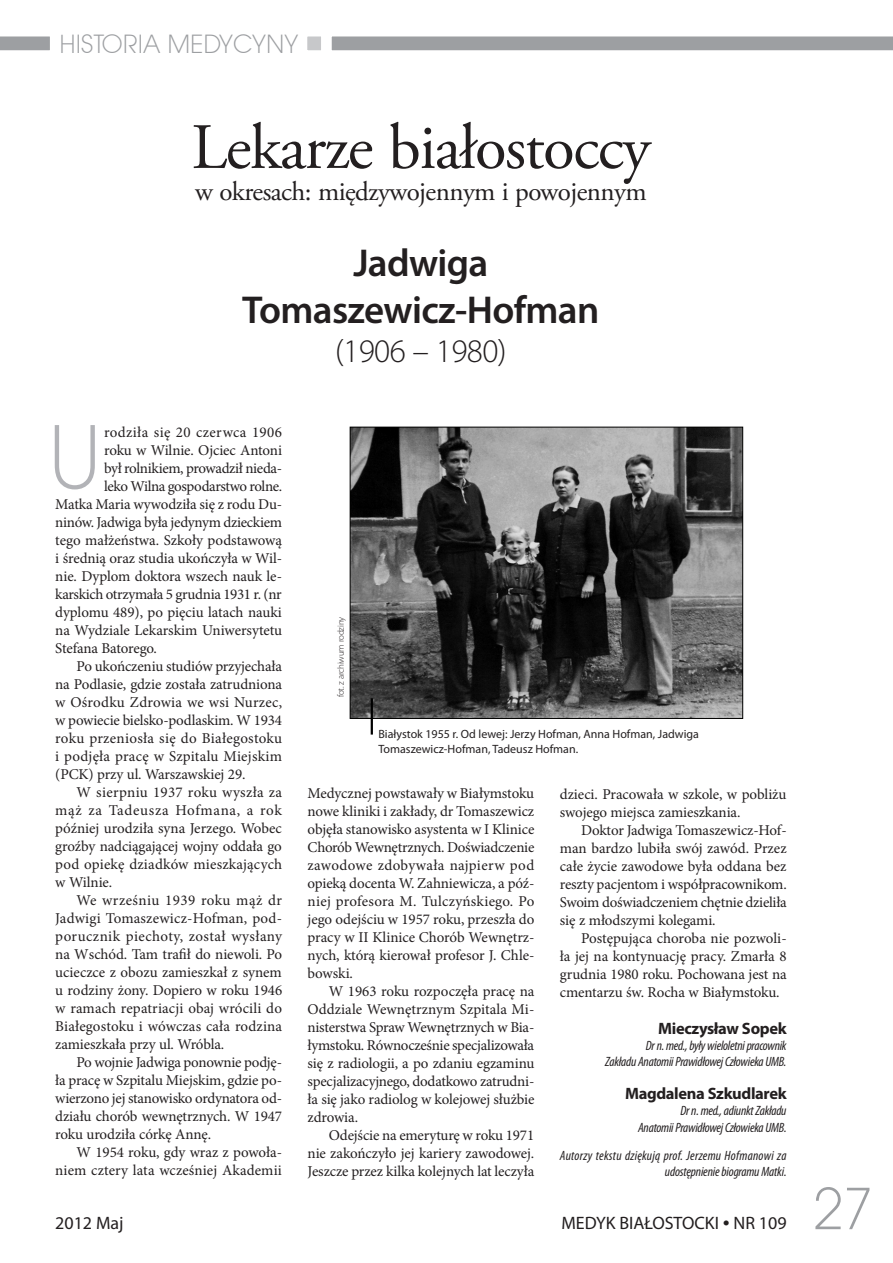
<style>
.page{position:relative;width:893px;height:1263px;background:#fff}
.page>*{position:absolute;margin:0;border:0;box-sizing:border-box;transform-origin:0 0}
.TXT_1_LITERA{font:82.5px "EFN Straight New";color:#b2b3b7}
.TXT_TYTUŁ{font:64.5px "Adobe Garamond Pro";letter-spacing:-.02em;color:#231f20}
.t1{font:54px "EFN Straight New";color:#9d9fa2}
.TXT_TYTUŁ-2{font:600 39px "Myriad Pro";letter-spacing:-.015em;color:#231f20}
.TXT_TYTUŁ-3{font:300 33px "Myriad Pro";letter-spacing:-.02em;color:#231f20}
.TXT_TYTUŁ-4{font:27px "Adobe Garamond Pro";letter-spacing:-.02em;color:#231f20}
.TXT_Nag__GÓRA{font:24px "EFN Straight New";color:#9d9fa2}
.t2{font:18px "Myriad Pro";color:#231f20}
.TXT_AUTOR{font:700 16.5px "Myriad Pro";letter-spacing:-.02em;color:#231f20}
.TXT_POD_Z_AKAP{font:15px/18px "Minion Pro";letter-spacing:-.01em;color:#231f20;text-align:justify}
.TXT_PODSTAWOWY{font:15px "Minion Pro";letter-spacing:-.01em;color:#231f20}
.TXT_PODSTAWOWY-2{font:15px "Minion Pro";letter-spacing:-.03em;color:#231f20}
.TXT_PODSTAWOWY-3{font:15px "Minion Pro";letter-spacing:.025em;color:#231f20}
.TXT_TYTUŁ_AUTORA{font:italic condensed 13.5px "Myriad Pro";letter-spacing:-.015em;color:#231f20}
.TXT_TYTUŁ_AUTORA-2{font:italic condensed 13.5px/16.2px "Myriad Pro";letter-spacing:.01em;color:#231f20;text-align:right}
.TXT_PODPISY{font:12px/14.4px "Myriad Pro";color:#231f20}
.TXT_Nag__DUŻE{font:300 9px "Myriad Pro";letter-spacing:-.02em;color:#231f20}
.s1{font-family:"Adobe Garamond Pro"}
</style>
<div class="page">
<svg style="left:0;top:36px;width:50px;height:15px"></svg>
<svg style="left:331px;top:36px;width:562px;height:15px;background:#a5a7a9"></svg>
<div style="left:300px;top:29px;width:29px;height:29px;background:#c7c8ca;border:8px solid #fff"></div>
<img style="left:352px;top:429px;width:389px;height:288px">
<div style="left:350px;top:427px;width:393px;height:292px;border:1px solid #010100"></div>
<hr style="left:371px;top:698px;width:2px;height:36px;background:#000">
<p class="TXT_Nag__GÓRA" style="left:60px;top:29px;width:240px">HISTORIA MEDYCYNY</p>
<p class="TXT_TYTUŁ" style="left:191px;top:109px;width:461px">Lekarze białostoccy</p>
<p class="TXT_TYTUŁ-4" style="left:195px;top:176px;width:453px">w okresach: międzywojennym i powojennym</p>
<p class="TXT_TYTUŁ-2" style="left:353px;top:238px;width:137px">Jadwiga</p>
<p class="TXT_TYTUŁ-2" style="left:242px;top:285px;width:359px">Tomaszewicz-Hofman</p>
<p class="TXT_TYTUŁ-3" style="left:335px;top:331px;width:173px">(1906 – 1980)</p>
<p class="TXT_1_LITERA" style="left:48px;top:407px;width:54px">U</p>
<p class="TXT_PODSTAWOWY-3" style="left:104px;top:422px;width:179px">rodziła się 20 czerwca 1906</p>
<p class="TXT_PODSTAWOWY" style="left:104px;top:440px;width:179px">roku w Wilnie. Ojciec Antoni</p>
<p class="TXT_PODSTAWOWY" style="left:104px;top:458px;width:179px">był rolnikiem, prowadził nieda-</p>
<p class="TXT_PODSTAWOWY-2" style="left:104px;top:476px;width:179px">leko Wilna gospodarstwo rolne.</p>
<p class="TXT_PODSTAWOWY" style="left:55px;top:494px;width:228px">Matka Maria wywodziła się z rodu Du-</p>
<p class="TXT_PODSTAWOWY" style="left:55px;top:512px;width:228px">ninów. Jadwiga była jedynym dzieckiem</p>
<p class="TXT_PODSTAWOWY" style="left:55px;top:530px;width:228px">tego małżeństwa. Szkoły podstawową</p>
<p class="TXT_PODSTAWOWY" style="left:55px;top:548px;width:228px">i średnią oraz studia ukończyła w Wil-</p>
<p class="TXT_PODSTAWOWY" style="left:55px;top:566px;width:228px">nie. Dyplom doktora wszech nauk le-</p>
<p class="TXT_PODSTAWOWY" style="left:55px;top:584px;width:228px">karskich otrzymała 5 grudnia 1931 r. (nr</p>
<p class="TXT_PODSTAWOWY" style="left:55px;top:602px;width:228px">dyplomu 489), po pięciu latach nauki</p>
<p class="TXT_PODSTAWOWY" style="left:55px;top:620px;width:228px">na Wydziale Lekarskim Uniwersytetu</p>
<p class="TXT_PODSTAWOWY" style="left:55px;top:638px;width:103px">Stefana Batorego.</p>
<p class="TXT_POD_Z_AKAP" style="left:55px;top:657px;width:228px;text-indent:21px">Po ukończeniu studiów przyjechała na Podlasie, gdzie została zatrudniona w Ośrodku Zdrowia we wsi Nurzec, w powiecie bielsko-podlaskim. W 1934 roku przeniosła się do Białegostoku i podjęła pracę w Szpitalu Miejskim (PCK) przy ul. Warszawskiej 29.</p>
<p class="TXT_POD_Z_AKAP" style="left:55px;top:783px;width:228px;text-indent:21px">W sierpniu 1937 roku wyszła za mąż za Tadeusza Hofmana, a rok później urodziła syna Jerzego. Wobec groźby nadciągającej wojny oddała go pod opiekę dziadków mieszkających w Wilnie.</p>
<p class="TXT_POD_Z_AKAP" style="left:55px;top:891px;width:228px;text-indent:21px">We wrześniu 1939 roku mąż dr Jadwigi Tomaszewicz-Hofman, pod&shy;porucznik piechoty, został wysłany na Wschód. Tam trafił do niewoli. Po ucieczce z obozu zamieszkał z synem u rodziny żony. Dopiero w roku 1946 w ramach repatriacji obaj wrócili do Białegostoku i wówczas cała rodzina zamieszkała przy ul. Wróbla.</p>
<p class="TXT_POD_Z_AKAP" style="left:55px;top:1053px;width:228px;text-indent:21px">Po wojnie Jadwiga ponownie podję&shy;ła pracę w Szpitalu Miejskim, gdzie po&shy;wierzono jej stanowisko ordynatora od&shy;działu chorób wewnętrznych. W 1947 roku urodziła córkę Annę.</p>
<p class="TXT_POD_Z_AKAP" style="left:55px;top:1143px;width:228px;text-align:right">W 1954 roku, gdy wraz z powoła&shy;niem cztery lata wcześniej Akademii</p>
<p class="TXT_Nag__DUŻE" style="left:335px;top:697px;width:82px;rotate:-90deg">fot. z archiwum rodziny</p>
<p class="TXT_PODPISY" style="left:378px;top:727px;width:322px">Białystok 1955 r. Od lewej: Jerzy Hofman, Anna Hofman, Jadwiga<br>Tomaszewicz-Hofman, Tadeusz Hofman.</p>
<p class="TXT_POD_Z_AKAP" style="left:308px;top:784px;width:228px">Medycznej powstawały w Białymstoku nowe kliniki i zakłady, dr Tomaszewicz objęła stanowisko asystenta w I Klinice Chorób Wewnętrznych. Doświadczenie zawodowe zdobywała najpierw pod opieką docenta W. Zahniewicza, a póź&shy;niej profesora M. Tulczyńskiego. Po jego odejściu w 1957 roku, przeszła do pracy w II Klinice Chorób Wewnętrz&shy;nych, którą kierował profesor J. Chle&shy;bowski.</p>
<p class="TXT_POD_Z_AKAP" style="left:308px;top:982px;width:228px;text-indent:21px">W 1963 roku rozpoczęła pracę na Oddziale Wewnętrznym Szpitala Mi&shy;nisterstwa Spraw Wewnętrznych w Bia&shy;łymstoku. Równocześnie specjalizowała się z radiologii, a po zdaniu egzaminu specjalizacyjnego, dodatkowo zatrudni&shy;ła się jako radiolog w kolejowej służbie zdrowia.</p>
<p class="TXT_POD_Z_AKAP" style="left:308px;top:1126px;width:228px;text-indent:21px">Odejście na emeryturę w roku 1971 nie zakończyło jej kariery zawodowej.<br>Jeszcze przez kilka kolejnych lat leczyła</p>
<p class="TXT_POD_Z_AKAP" style="left:560px;top:785px;width:228px">dzieci. Pracowała w szkole, w pobliżu swojego miejsca zamieszkania.</p>
<p class="TXT_POD_Z_AKAP" style="left:560px;top:821px;width:228px;text-indent:21px">Doktor Jadwiga Tomaszewicz-Hof&shy;man bardzo lubiła swój zawód. Przez całe życie zawodowe była oddana bez reszty pacjentom i współpracownikom.<br>Swoim doświadczeniem chętnie dzieliła się z młodszymi kolegami.</p>
<p class="TXT_POD_Z_AKAP" style="left:560px;top:929px;width:228px;text-indent:21px">Postępująca choroba nie pozwoli&shy;ła jej na kontynuację pracy. Zmarła 8 grudnia 1980 roku. Pochowana jest na cmentarzu św. Rocha w Białymstoku.</p>
<p class="TXT_AUTOR" style="left:658px;top:1017px;width:130px">Mieczysław Sopek</p>
<p class="TXT_TYTUŁ_AUTORA" style="left:646px;top:1037px;width:142px">Dr n. med., były wieloletni pracownik</p>
<p class="TXT_TYTUŁ_AUTORA" style="left:605px;top:1053px;width:183px">Zakładu Anatomii Prawidłowej Człowieka UMB.</p>
<p class="TXT_AUTOR" style="left:625px;top:1083px;width:163px">Magdalena Szkudlarek</p>
<p class="TXT_TYTUŁ_AUTORA" style="left:680px;top:1103px;width:108px">Dr n. med., adiunkt Zakładu</p>
<p class="TXT_TYTUŁ_AUTORA" style="left:638px;top:1119px;width:150px">Anatomii Prawidłowej Człowieka UMB.</p>
<p class="TXT_TYTUŁ_AUTORA-2" style="left:560px;top:1147px;width:228px">Autorzy tekstu dziękują prof. Jerzemu Hofmanowi za udostępnienie biogramu Matki.</p>
<p class="t2" style="left:55px;top:1212px;width:70px">2012 Maj</p>
<p class="t2" style="left:561px;top:1212px;width:227px">MEDYK BIAŁOSTOCKI <span class="s1">•</span> NR 109</p>
<h3 class="t1" style="left:813px;top:1176px;width:61px">27</h3>
</div>
